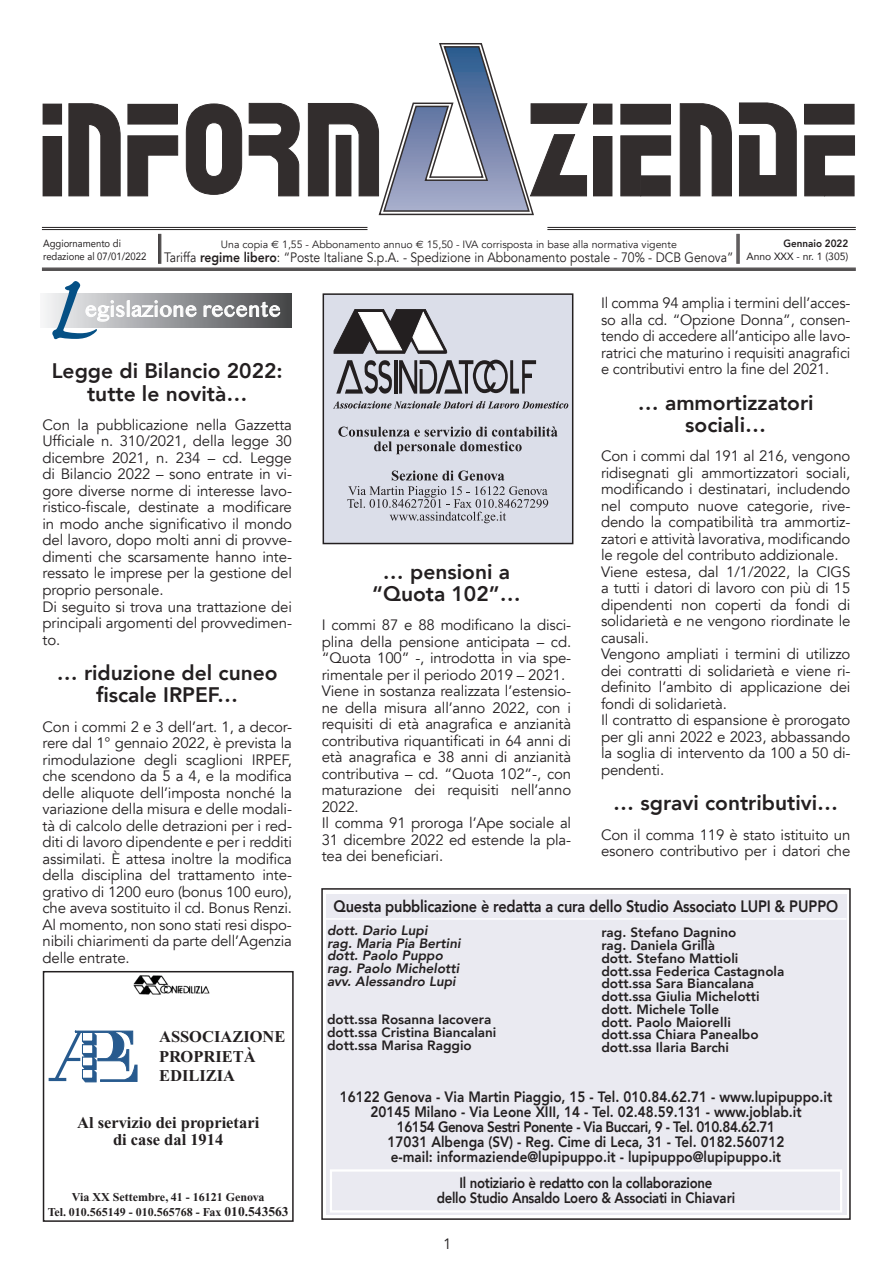
<style>
.page{position:relative;width:893px;height:1263px;background:#fff}
.page>*{position:absolute;margin:0;border:0;box-sizing:border-box;transform-origin:0 0}
.t1{font:120px "Caflisch Script Web Pro";color:#055085}
.t2{font:800 21px/22.5px "Avenir";color:#231f20;text-align:center}
.t3{font:21px "Oriya MN";color:#fff}
.t4{font:700 16.5px/19.6px "Times New Roman";color:#231f20}
.t5{font:800 16.5px "Avenir";letter-spacing:-.015em;color:#231f20;scale:.88 1}
.t6{font:15px/16.5px "Avenir";letter-spacing:-.01em;color:#231f20}
.t7{font:800 15px/15px "Avenir";color:#231f20;text-align:center;scale:.9 1}
.t8{font:800 15px/15px "Avenir";letter-spacing:-.02em;color:#231f20;text-align:center;scale:.88 1}
.t9{font:13.65px "Avenir";color:#231f20;scale:.9 1}
.t10{font:800 13.5px/12.8px "Avenir";color:#231f20}
.t11{font:italic 800 13.5px/12.8px "Avenir";color:#231f20}
.t12{font:700 12px/14.9px "Times New Roman";color:#231f20;text-align:center}
.t13{font:10.65px "Avenir";color:#231f20}
.t14{font:10.5px/12.6px "Avenir";color:#231f20;scale:.9 1}
.t15{font:10.5px "Avenir";color:#231f20}
.t16{font:800 10.5px "Avenir";color:#231f20;scale:.94 1}
.s1{font-family:"Euro Sans"}
.s2{font-weight:800}
.s3{font-size:13.5px}
</style>
<div class="page">
<svg style="left:69px;top:103px;width:52px;height:93px"></svg>
<svg style="left:186px;top:104px;width:56px;height:91px"></svg>
<svg style="left:249px;top:103px;width:51px;height:93px"></svg>
<div style="left:43px;top:104px;width:19px;height:20px;background:#322d2d"></div>
<div style="left:43px;top:137px;width:19px;height:59px;background:#322d2d"></div>
<div style="left:593px;top:104px;width:19px;height:20px;background:#322d2d"></div>
<div style="left:593px;top:137px;width:19px;height:59px;background:#322d2d"></div>
<svg style="left:680px;top:103px;width:52px;height:93px"></svg>
<div style="left:621px;top:104px;width:49px;height:20px;background:#322d2d"></div>
<svg style="left:620px;top:135px;width:51px;height:61px"></svg>
<div style="left:805px;top:104px;width:49px;height:20px;background:#322d2d"></div>
<svg style="left:804px;top:135px;width:51px;height:61px"></svg>
<svg style="left:739px;top:103px;width:58px;height:93px"></svg>
<div style="left:128px;top:104px;width:49px;height:20px;background:#322d2d"></div>
<svg style="left:128px;top:135px;width:50px;height:61px"></svg>
<svg style="left:308px;top:43px;width:279px;height:173px"></svg>
<hr style="left:42px;top:227px;width:325px;height:1px;background:#231f20">
<hr style="left:42px;top:229px;width:325px;height:1px;background:#231f20">
<hr style="left:547px;top:227px;width:309px;height:1px;background:#231f20">
<hr style="left:547px;top:229px;width:309px;height:1px;background:#231f20">
<hr style="left:42px;top:268px;width:814px;height:1px;background:#231f20">
<hr style="left:42px;top:269px;width:814px;height:1px;background:#231f20">
<hr style="left:42px;top:270px;width:814px;height:1px;background:#231f20">
<hr style="left:159px;top:234px;width:1px;height:30px;background:#231f20">
<hr style="left:158px;top:234px;width:1px;height:30px;background:#231f20">
<hr style="left:161px;top:234px;width:1px;height:30px;background:#231f20">
<hr style="left:738px;top:234px;width:1px;height:30px;background:#231f20">
<hr style="left:737px;top:234px;width:1px;height:30px;background:#231f20">
<hr style="left:739px;top:234px;width:1px;height:30px;background:#231f20">
<div style="left:41px;top:293px;width:251px;height:34px;background:linear-gradient(to right,#f3f4f7,#454649)"></div>
<div style="left:321px;top:888px;width:530px;height:332px;border:2px solid #231f20"></div>
<div style="left:326px;top:894px;width:520px;height:321px;background:#eaeaf1"></div>
<hr style="left:326px;top:918px;width:520px;height:2px;background:#fff">
<div style="left:330px;top:1169px;width:512px;height:43px;border:2px solid #fff"></div>
<hr style="left:49px;top:1078px;width:17px;height:3px;background:#275a8e">
<svg style="left:52px;top:1030px;width:86px;height:53px"></svg>
<div style="left:43px;top:971px;width:251px;height:251px;border:2px solid #231f20"></div>
<img style="left:133px;top:975px;width:77px;height:20px">
<div style="left:323px;top:294px;width:250px;height:249px;background:#dbdee9"></div>
<svg style="left:334px;top:309px;width:114px;height:45px"></svg>
<svg style="left:336px;top:360px;width:56px;height:34px"></svg>
<hr style="left:394px;top:360px;width:3px;height:34px;background:#231f20">
<svg style="left:399px;top:360px;width:137px;height:34px"></svg>
<svg style="left:333px;top:401px;width:235px;height:8px"></svg>
<svg style="left:338px;top:426px;width:220px;height:28px"></svg>
<svg style="left:347px;top:470px;width:201px;height:53px"></svg>
<div style="left:323px;top:293px;width:250px;height:251px;border:2px solid #231f20"></div>
<p class="t14" style="left:43px;top:237px;width:116px">Aggiornamento di redazione al 07/01/2022</p>
<p class="t16" style="left:783px;top:235px;width:70px">Gennaio 2022</p>
<p class="t13" style="left:221px;top:238px;width:457px">Una copia <span class="s1">€</span> 1,55 - Abbonamento annuo <span class="s1">€</span> 15,50 - IVA corrisposta in base alla normativa vigente</p>
<p class="t9" style="left:164px;top:249px;width:634px">Tariffa <span class="s2">regime libero</span>: “Poste Italiane S.p.A. - Spedizione in Abbonamento postale - 70% - DCB Genova”</p>
<p class="t15" style="left:746px;top:247px;width:103px">Anno XXX - nr. 1 (305)</p>
<h1 class="t1" style="left:45px;top:246px;width:51px">L</h1>
<h2 class="t3" style="left:85px;top:298px;width:198px">egislazione recente</h2>
<h2 class="t2" style="left:52px;top:360px;width:233px">Legge di Bilancio 2022: tutte le novità…</h2>
<p class="t6" style="left:43px;top:417px;width:251px">Con la pubblicazione nella Gazzetta Ufficiale n. 310/2021, della legge 30 dicembre 2021, n. 234 – cd. Legge di Bilancio 2022 – sono entrate in vi&shy;gore diverse norme di interesse lavo&shy;ristico-fiscale, destinate a modificare in modo anche significativo il mondo del lavoro, dopo molti anni di provve&shy;dimenti che scarsamente hanno inte&shy;ressato le imprese per la gestione del proprio personale.<br>Di seguito si trova una trattazione dei principali argomenti del provvedimen&shy;to.</p>
<h2 class="t2" style="left:57px;top:661px;width:222px">… riduzione del cuneo fiscale IRPEF…</h2>
<p class="t6" style="left:43px;top:718px;width:251px;text-align:justify">Con i commi 2 e 3 dell’art. 1, a decor&shy;rere dal 1° gennaio 2022, è prevista la rimodulazione degli scaglioni IRPEF, che scendono da 5 a 4, e la modifica delle aliquote dell’imposta nonché la variazione della misura e delle modali&shy;tà di calcolo delle detrazioni per i red&shy;diti di lavoro dipendente e per i redditi assimilati. È attesa inoltre la modifica della disciplina del trattamento inte&shy;grativo di 1200 euro (bonus 100 euro), che aveva sostituito il cd. Bonus Renzi.<br>Al momento, non sono stati resi dispo&shy;nibili chiarimenti da parte dell’Agenzia delle entrate.</p>
<p class="t4" style="left:159px;top:1027px;width:128px">ASSOCIAZIONE<br>PROPRIETÀ<br>EDILIZIA</p>
<p class="t4" style="left:77px;top:1114px;width:184px;line-height:17px;text-align:center">Al servizio dei proprietari di case dal 1914</p>
<p class="t12" style="left:48px;top:1190px;width:242px">Via XX Settembre, 41 - 16121 Genova<br>Tel. 010.565149 - 010.565768 - Fax <span class="s3">010.543563</span></p>
<h2 class="t2" style="left:372px;top:560px;width:150px">… pensioni a “Quota 102”…</h2>
<p class="t6" style="left:322px;top:617px;width:251px">I commi 87 e 88 modificano la disci&shy;plina della pensione anticipata – cd. “Quota 100” -, introdotta in via spe&shy;rimentale per il periodo 2019 – 2021.<br>Viene in sostanza realizzata l’estensio&shy;ne della misura all’anno 2022, con i requisiti di età anagrafica e anzianità contributiva riquantificati in 64 anni di età anagrafica e 38 anni di anzianità contributiva – cd. “Quota 102”-, con maturazione dei requisiti nell’anno 2022.<br>Il comma 91 proroga l’Ape sociale al 31 dicembre 2022 ed estende la pla&shy;tea dei beneficiari.</p>
<p class="t6" style="left:601px;top:295px;width:251px;text-align:justify">Il comma 94 amplia i termini dell’acces&shy;so alla cd. “Opzione Donna”, consen&shy;tendo di accedere all’anticipo alle lavo&shy;ratrici che maturino i requisiti anagrafici e contributivi entro la fine del 2021.</p>
<h2 class="t2" style="left:638px;top:391px;width:177px">… ammortizzatori sociali…</h2>
<p class="t6" style="left:601px;top:448px;width:251px">Con i commi dal 191 al 216, vengono ridisegnati gli ammortizzatori sociali, modificando i destinatari, includendo nel computo nuove categorie, rive&shy;dendo la compatibilità tra ammortiz&shy;zatori e attività lavorativa, modificando le regole del contributo addizionale.<br>Viene estesa, dal 1/1/2022, la CIGS a tutti i datori di lavoro con più di 15 dipendenti non coperti da fondi di solidarietà e ne vengono riordinate le causali.<br>Vengono ampliati i termini di utilizzo dei contratti di solidarietà e viene ri&shy;definito l’ambito di applicazione dei fondi di solidarietà.<br>Il contratto di espansione è prorogato per gli anni 2022 e 2023, abbassando la soglia di intervento da 100 a 50 di&shy;pendenti.</p>
<h2 class="t2" style="left:613px;top:792px;width:226px">… sgravi contributivi…</h2>
<p class="t6" style="left:601px;top:826px;width:251px">Con il comma 119 è stato istituito un esonero contributivo per i datori che</p>
<p class="t5" style="left:334px;top:894px;width:575px">Questa pubblicazione è redatta a cura dello Studio Associato LUPI &amp; PUPPO</p>
<p class="t11" style="left:327px;top:924px;width:135px">dott. Dario Lupi<br>rag. Maria Pia Bertini dott. Paolo Puppo rag. Paolo Michelotti avv. Alessandro Lupi</p>
<p class="t10" style="left:327px;top:1013px;width:171px">dott.ssa Rosanna Iacovera dott.ssa Cristina Biancalani dott.ssa Marisa Raggio</p>
<p class="t10" style="left:601px;top:926px;width:184px">rag. Stefano Dagnino<br>rag. Daniela Grillà<br>dott. Stefano Mattioli dott.ssa Federica Castagnola dott.ssa Sara Biancalana dott.ssa Giulia Michelotti dott. Michele Tolle<br>dott. Paolo Maiorelli dott.ssa Chiara Panealbo dott.ssa Ilaria Barchi</p>
<p class="t7" style="left:340px;top:1089px;width:549px">16122 Genova - Via Martin Piaggio, 15 - Tel. 010.84.62.71 - www.lupipuppo.it 20145 Milano - Via Leone XIII, 14 - Tel. 02.48.59.131 - www.joblab.it<br>16154 Genova Sestri Ponente - Via Buccari, 9 - Tel. 010.84.62.71<br>17031 Albenga (SV) - Reg. Cime di Leca, 31 - Tel. 0182.560712<br>e-mail: informaziende@lupipuppo.it - lupipuppo@lupipuppo.it</p>
<p class="t8" style="left:437px;top:1175px;width:341px">Il notiziario è redatto con la collaborazione<br>dello Studio Ansaldo Loero &amp; Associati in Chiavari</p>
<p class="t6" style="left:443px;top:1236px;width:10px">1</p>
</div>
